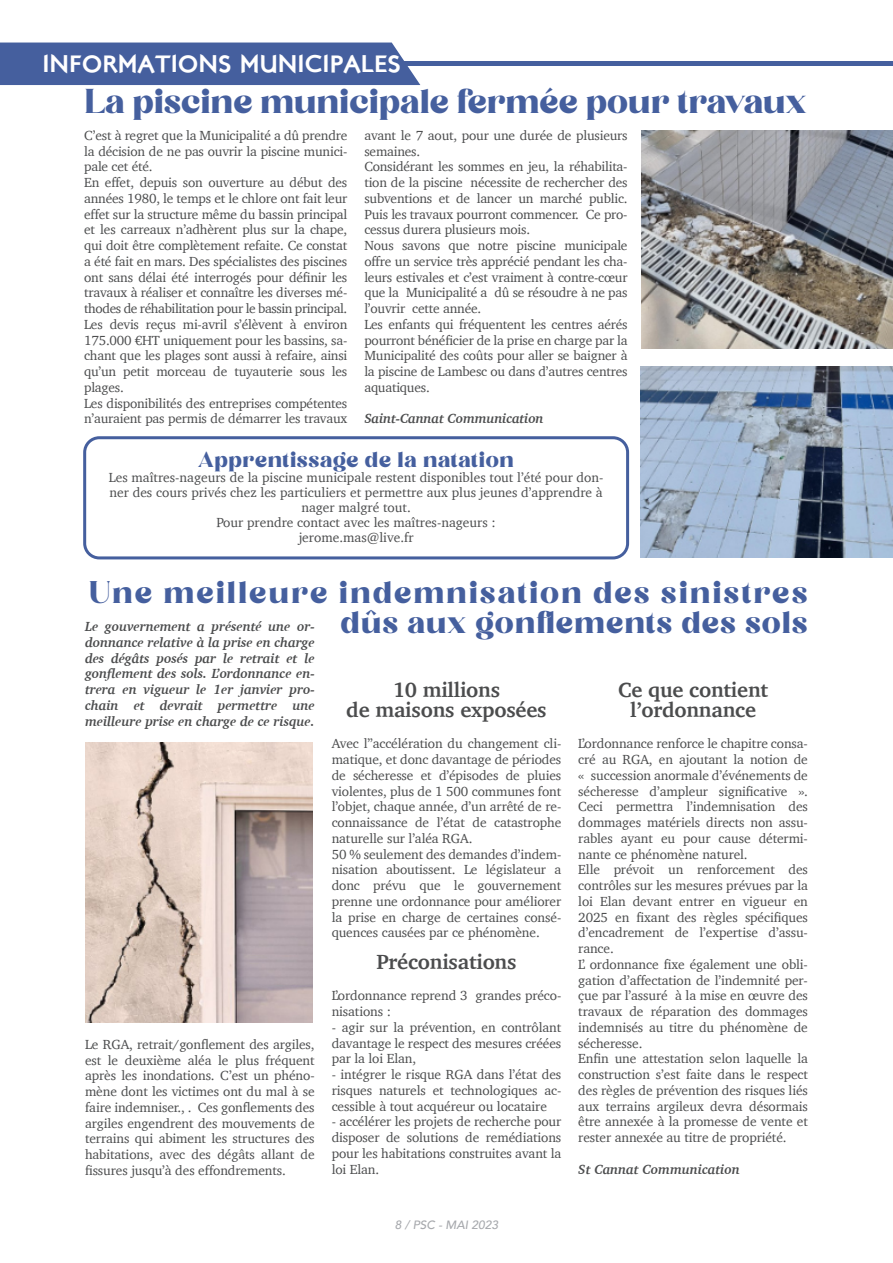
<style>
.page{position:relative;width:893px;height:1263px;background:#fff}
.page>*{position:absolute;margin:0;border:0;box-sizing:border-box;transform-origin:0 0}
.t1{font:33px "Begika";letter-spacing:-.025em;color:#455f9e}
.t2{font:30px/30px "Begika";letter-spacing:.04em;color:#455f9e;text-align:right}
.t3{font:24px "London Two";color:#fff}
.t4{font:700 21px/20.2px "Charter";letter-spacing:-.01em;color:#4b4c4d;text-align:center}
.t5{font:21px "Begika";color:#455f9e}
.t6{font:13.5px/15.8px "Charter";letter-spacing:-.01em;color:#4b4c4d}
.t7{font:italic 700 13.5px/15.8px "Charter";letter-spacing:-.01em;color:#4b4c4d;text-align:justify}
.t8{font:italic 500 12px "Avenir";color:#a7a9ad}
</style>
<div class="page">
<div style="left:0;top:43px;width:420px;height:42px;background:#455f9e"></div>
<hr style="left:404px;top:62px;width:489px;height:4px;background:#455f9e">
<img style="left:85px;top:742px;width:227px;height:280px">
<img style="left:641px;top:130px;width:252px;height:219px">
<img style="left:641px;top:366px;width:252px;height:192px">
<div style="left:83px;top:436px;width:546px;height:123px;border:3px solid #455f9e;border-radius:15px"></div>
<h3 class="t3" style="left:42px;top:55px;width:360px">INFORMATIONS MUNICIPALES</h3>
<h1 class="t1" style="left:84px;top:89px;width:724px">La piscine municipale fermée pour travaux</h1>
<p class="t6" style="left:84px;top:127px;width:265px">C’est à regret que la Municipalité a dû prendre la décision de ne pas ouvrir la piscine munici&shy;pale cet été.<br>En effet, depuis son ouverture au début des années 1980, le temps et le chlore ont fait leur effet sur la structure même du bassin principal et les carreaux n’adhèrent plus sur la chape, qui doit être complètement refaite. Ce constat a été fait en mars. Des spécialistes des piscines ont sans délai été interrogés pour définir les travaux à réaliser et connaître les diverses mé&shy;thodes de réhabilitation pour le bassin principal.<br>Les devis reçus mi-avril s’élèvent à environ 175.000 €HT uniquement pour les bassins, sa&shy;chant que les plages sont aussi à refaire, ainsi qu’un petit morceau de tuyauterie sous les plages.<br>Les disponibilités des entreprises compétentes n’auraient pas permis de démarrer les travaux</p>
<p class="t6" style="left:364px;top:127px;width:265px">avant le 7 aout, pour une durée de plusieurs semaines.<br>Considérant les sommes en jeu, la réhabilita&shy;tion de la piscine nécessite de rechercher des subventions et de lancer un marché public.<br>Puis les travaux pourront commencer. Ce pro&shy;cessus durera plusieurs mois.<br>Nous savons que notre piscine municipale offre un service très apprécié pendant les cha&shy;leurs estivales et c’est vraiment à contre-cœur que la Municipalité a dû se résoudre à ne pas l’ouvrir cette année.<br>Les enfants qui fréquentent les centres aérés pourront bénéficier de la prise en charge par la Municipalité des coûts pour aller se baigner à la piscine de Lambesc ou dans d’autres centres aquatiques.</p>
<p class="t7" style="left:364px;top:411px;width:181px">Saint-Cannat Communication</p>
<h3 class="t5" style="left:198px;top:452px;width:317px">Apprentissage de la natation</h3>
<p class="t6" style="left:109px;top:470px;width:496px;line-height:15px;text-align:center">Les maîtres-nageurs de la piscine municipale restent disponibles tout l’été pour don&shy;ner des cours privés chez les particuliers et permettre aux plus jeunes d’apprendre à nager malgré tout.<br>Pour prendre contact avec les maîtres-nageurs :<br>jerome.mas@live.fr</p>
<h2 class="t2" style="left:89px;top:580px;width:721px">Une meilleure indemnisation des sinistres dûs aux gonflements des sols</h2>
<p class="t7" style="left:85px;top:618px;width:231px">Le gouvernement a présenté une or&shy;donnance relative à la prise en charge des dégâts posés par le retrait et le gonflement des sols. L’ordonnance en&shy;trera en vigueur le 1er janvier pro&shy;chain et devrait permettre une meilleure prise en charge de ce risque.</p>
<h3 class="t4" style="left:346px;top:679px;width:202px">10 millions<br>de maisons exposées</h3>
<p class="t6" style="left:332px;top:735px;width:231px">Avec l’’accélération du changement cli&shy;matique, et donc davantage de périodes de sécheresse et d’épisodes de pluies violentes, plus de 1 500 communes font l’objet, chaque année, d’un arrêté de re&shy;connaissance de l’état de catastrophe naturelle sur l’aléa RGA.<br>50 % seulement des demandes d’indem&shy;nisation aboutissent. Le législateur a donc prévu que le gouvernement prenne une ordonnance pour améliorer la prise en charge de certaines consé&shy;quences causées par ce phénomène.</p>
<h3 class="t4" style="left:376px;top:951px;width:142px">Préconisations</h3>
<p class="t6" style="left:332px;top:987px;width:231px">L’ordonnance reprend 3 grandes préco&shy;nisations :</p>
<p class="t6" style="left:332px;top:1019px;width:231px;text-align:justify">- agir sur la prévention, en contrôlant davantage le respect des mesures créées par la loi Elan,</p>
<p class="t6" style="left:332px;top:1066px;width:231px;text-align:justify">- intégrer le risque RGA dans l’état des risques naturels et technologiques ac&shy;cessible à tout acquéreur ou locataire</p>
<p class="t6" style="left:332px;top:1113px;width:231px;text-align:justify">- accélérer les projets de recherche pour disposer de solutions de remédiations pour les habitations construites avant la loi Elan.</p>
<h3 class="t4" style="left:618px;top:679px;width:151px">Ce que contient l’ordonnance</h3>
<p class="t6" style="left:578px;top:735px;width:231px">L’ordonnance renforce le chapitre consa&shy;cré au RGA, en ajoutant la notion de « succession anormale d’événements de sécheresse d’ampleur significative ».<br>Ceci permettra l’indemnisation des dommages matériels directs non assu&shy;rables ayant eu pour cause détermi&shy;nante ce phénomène naturel.<br>Elle prévoit un renforcement des contrôles sur les mesures prévues par la loi Elan devant entrer en vigueur en 2025 en fixant des règles spécifiques d’encadrement de l’expertise d’assu&shy;rance.<br>L’ ordonnance fixe également une obli&shy;gation d’affectation de l’indemnité per&shy;çue par l’assuré à la mise en œuvre des travaux de réparation des dommages indemnisés au titre du phénomène de sécheresse.<br>Enfin une attestation selon laquelle la construction s’est faite dans le respect des règles de prévention des risques liés aux terrains argileux devra désormais être annexée à la promesse de vente et rester annexée au titre de propriété.</p>
<p class="t7" style="left:578px;top:1161px;width:163px">St Cannat Communication</p>
<p class="t6" style="left:85px;top:1036px;width:231px;text-align:justify">Le RGA, retrait/gonflement des argiles, est le deuxième aléa le plus fréquent après les inondations. C’est un phéno&shy;mène dont les victimes ont du mal à se faire indemniser., . Ces gonflements des argiles engendrent des mouvements de terrains qui abiment les structures des habitations, avec des dégâts allant de fissures jusqu’à des effondrements.</p>
<p class="t8" style="left:395px;top:1217px;width:105px">8 / PSC - MAI 2023</p>
</div>
